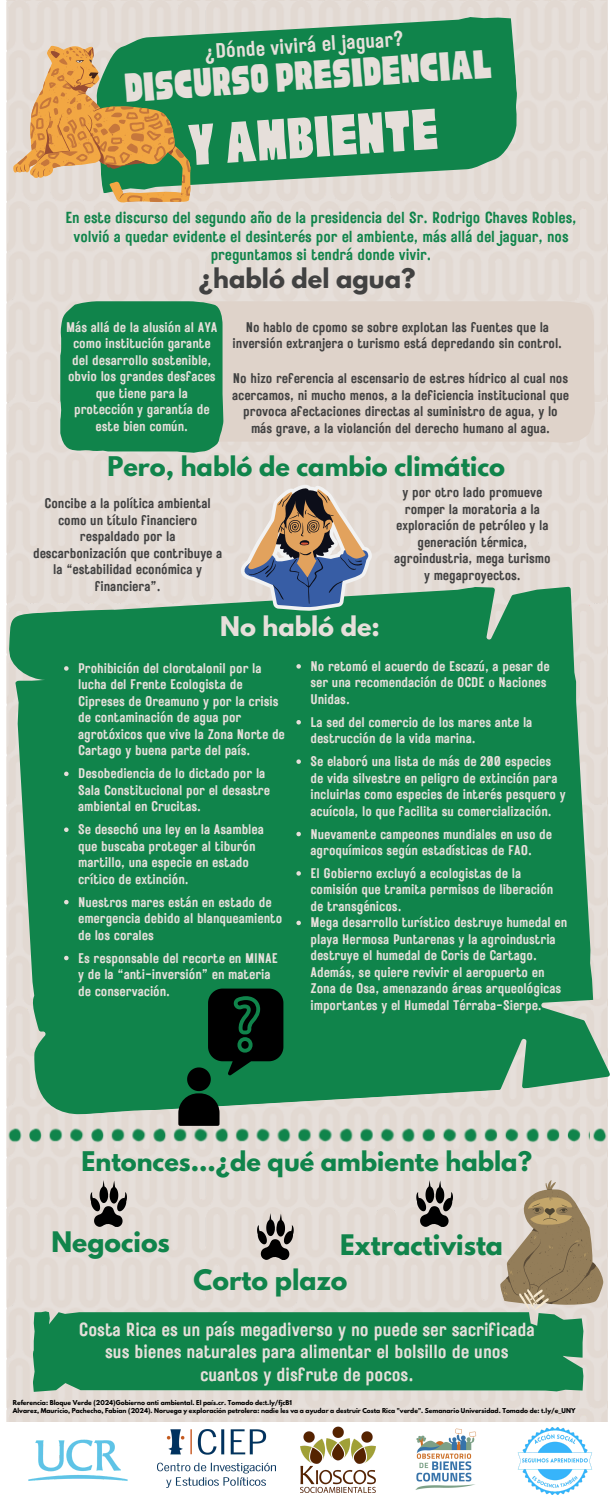
<style>
.page{position:relative;width:611px;height:1508px;background:#fff}
.page>*{position:absolute;margin:0;border:0;box-sizing:border-box;transform-origin:0 0}
.t1{font:64px "Cubao Free Narrow";color:#e6dfda}
.t2{font:45px "Cubao Free Narrow";color:#e6dfda}
.t3{font:700 25.1px "League Spartan";color:#10844b}
.t4{font:700 24px "League Spartan";color:#10844b}
.t5{font:700 24px "League Spartan";color:#414141}
.t6{font:700 24px "League Spartan";color:#e6dfda}
.t7{font:21px "Rustic Printed";color:#e6dfda}
.t8{font:19px/22.5px "Rustic Printed";color:#e6dfda;text-align:center}
.t9{font:16px/18.8px "Rustic Printed";color:#10844b;text-align:center}
.t10{font:14px/16.5px "Rustic Printed";color:#e6dfda}
.t11{font:14px/16.5px "Rustic Printed";color:#414141;text-align:center}
.t12{font:700 6px "League Spartan";color:#000}
</style>
<div class="page">
<div style="left:7px;top:0;width:600px;height:1500px;background:#e2d9d2"></div>
<svg style="left:129px;top:17px;width:388px;height:168px;background:#2d905e"></svg>
<div style="left:60px;top:301px;width:163px;height:152px;background:#10844b"></div>
<svg style="left:9px;top:587px;width:601px;height:530px;background:#298e5b"></svg>
<svg style="left:6px;top:1126px;width:16px;height:17px"></svg>
<svg style="left:29px;top:1128px;width:560px;height:15px"></svg>
<svg style="left:589px;top:1126px;width:19px;height:17px"></svg>
<hr style="left:25px;top:1143px;width:564px;height:1px;background:#bfbfbf">
<div style="left:33px;top:1311px;width:550px;height:80px;background:#10844b"></div>
<div style="left:7px;top:1421px;width:603px;height:79px;background:#fff"></div>
<svg style="left:13px;top:44px;width:178px;height:159px"></svg>
<svg style="left:500px;top:1180px;width:103px;height:130px"></svg>
<svg style="left:90px;top:1180px;width:37px;height:47px"></svg>
<svg style="left:257px;top:1213px;width:36px;height:47px"></svg>
<svg style="left:416px;top:1180px;width:37px;height:47px"></svg>
<img style="left:6px;top:1410px;width:151px;height:71px">
<img style="left:157px;top:1429px;width:118px;height:58px">
<img style="left:415px;top:1428px;width:62px;height:62px">
<img style="left:515px;top:1421px;width:79px;height:74px">
<img style="left:300px;top:1426px;width:75px;height:66px">
<svg style="left:240px;top:485px;width:132px;height:126px"></svg>
<svg style="left:178px;top:988px;width:105px;height:137px;background:#1c5035"></svg>
<div style="left:241px;top:1041px;width:7px;height:7px;background:#000;border-radius:50%"></div>
<svg style="left:64px;top:666px;width:5px;height:4px"></svg>
<svg style="left:64px;top:771px;width:5px;height:5px"></svg>
<svg style="left:64px;top:827px;width:5px;height:5px"></svg>
<svg style="left:64px;top:900px;width:5px;height:4px"></svg>
<svg style="left:64px;top:955px;width:5px;height:5px"></svg>
<svg style="left:296px;top:664px;width:5px;height:4px"></svg>
<svg style="left:296px;top:720px;width:5px;height:4px"></svg>
<svg style="left:296px;top:759px;width:5px;height:5px"></svg>
<svg style="left:296px;top:832px;width:5px;height:4px"></svg>
<svg style="left:296px;top:871px;width:5px;height:4px"></svg>
<svg style="left:296px;top:920px;width:5px;height:5px"></svg>
<h3 class="t7" style="left:203px;top:38px;width:202px;rotate:-4deg">¿Dónde vivirá el jaguar?</h3>
<h6 class="t2" style="left:123px;top:66px;width:369px;rotate:-4deg">Discurso presidencial</h6>
<h6 class="t1" style="left:186px;top:115px;width:252px;rotate:-4deg">y ambiente</h6>
<h6 class="t9" style="left:65px;top:207px;width:512px">En este discurso del segundo año de la presidencia del Sr. Rodrigo Chaves Robles, volvió a quedar evidente el desinterés por el ambiente, más allá del jaguar, nos preguntamos si tendrá donde vivir.</h6>
<h6 class="t5" style="left:199px;top:267px;width:218px">¿habló del agua?</h6>
<p class="t10" style="left:66px;top:318px;width:153px;text-align:center">Más allá de la alusión al AYA como institución garante del desarrollo sostenible, obvio los grandes desfaces que tiene para la protección y garantía de este bien común.</p>
<h3 class="t11" style="left:232px;top:318px;width:331px">No hablo de cpomo se sobre explotan las fuentes que la inversión extranjera o turismo está depredando sin control.</h3>
<p class="t11" style="left:232px;top:369px;width:338px">No hizo referencia al escensario de estres hídrico al cual nos acercamos, ni mucho menos, a la deficiencia institucional que provoca afectaciones directas al suministro de agua, y lo más grave, a la violanción del derecho humano al agua.</p>
<h6 class="t4" style="left:107px;top:454px;width:399px">Pero, habló de cambio climático</h6>
<p class="t11" style="left:394px;top:484px;width:158px">y por otro lado promueve romper la moratoria a la exploración de petróleo y la generación térmica, agroindustria, mega turismo y megaproyectos.</p>
<p class="t11" style="left:33px;top:494px;width:191px">Concibe a la política ambiental como un título financiero respaldado por la descarbonización que contribuye a la “estabilidad económica y financiera”.</p>
<p class="t6" style="left:220px;top:614px;width:161px">No habló de:</p>
<p class="t10" style="left:78px;top:659px;width:208px">Prohibición del clorotalonil por la lucha del Frente Ecologista de Cipreses de Oreamuno y por la crisis de contaminación de agua por agrotóxicos que vive la Zona Norte de Cartago y buena parte del país.</p>
<h3 class="t10" style="left:78px;top:765px;width:193px">Desobediencia de lo dictado por la<br>Sala Constitucional por el desastre ambiental en Crucitas.</h3>
<h3 class="t10" style="left:78px;top:820px;width:187px">Se desechó una ley en la Asamblea que buscaba proteger al tiburón martillo, una especie en estado crítico de extinción.</h3>
<h3 class="t10" style="left:78px;top:893px;width:205px">Nuestros mares están en estado de emergencia debido al blanqueamiento de los corales</h3>
<h4 class="t10" style="left:78px;top:949px;width:201px">Es responsable del recorte en MINAE y de la “anti-inversión” en materia de conservación.</h4>
<p class="t10" style="left:310px;top:657px;width:240px">No retomó el acuerdo de Escazú, a pesar de ser una recomendación de OCDE o Naciones<br>Unidas.</p>
<p class="t10" style="left:310px;top:713px;width:223px">La sed del comercio de los mares ante la destrucción de la vida marina.</p>
<h3 class="t10" style="left:310px;top:752px;width:257px">Se elaboró una lista de más de 200 especies de vida silvestre en peligro de extinción para incluirlas como especies de interés pesquero y acuícola, lo que facilita su comercialización.</h3>
<p class="t10" style="left:310px;top:825px;width:243px">Nuevamente campeones mundiales en uso de agroquímicos según estadísticas de FAO.</p>
<p class="t10" style="left:310px;top:864px;width:244px">El Gobierno excluyó a ecologistas de la comisión que tramita permisos de liberación de transgénicos.</p>
<p class="t10" style="left:310px;top:914px;width:258px">Mega desarrollo turístico destruye humedal en playa Hermosa Puntarenas y la agroindustria destruye el humedal de Coris de Cartago.<br>Además, se quiere revivir el aeropuerto en Zona de Osa, amenazando áreas arqueológicas importantes y el Humedal Térraba-Sierpe.</p>
<h4 class="t4" style="left:82px;top:1150px;width:452px">Entonces...¿de qué ambiente habla?</h4>
<p class="t3" style="left:52px;top:1229px;width:120px">Negocios</p>
<p class="t3" style="left:340px;top:1232px;width:164px">Extractivista</p>
<p class="t3" style="left:193px;top:1267px;width:155px">Corto plazo</p>
<p class="t8" style="left:79px;top:1317px;width:457px">Costa Rica es un país megadiverso y no puede ser sacrificada sus bienes naturales para alimentar el bolsillo de unos cuantos y disfrute de pocos.</p>
<p class="t12" style="left:13px;top:1399px;width:281px">Referencia: Bloque Verde (2024)Gobierno anti ambiental. El país.cr. Tomado de:t.ly/fjcB1</p>
<p class="t12" style="left:13px;top:1407px;width:564px">Alvarez, Mauricio, Pachecho, Fabian (2024). Noruega y exploración petrolera: nadie les va a ayudar a destruir Costa Rica "verde". Semanario Universidad. Tomado de: t.ly/e_UNY</p>
</div>
